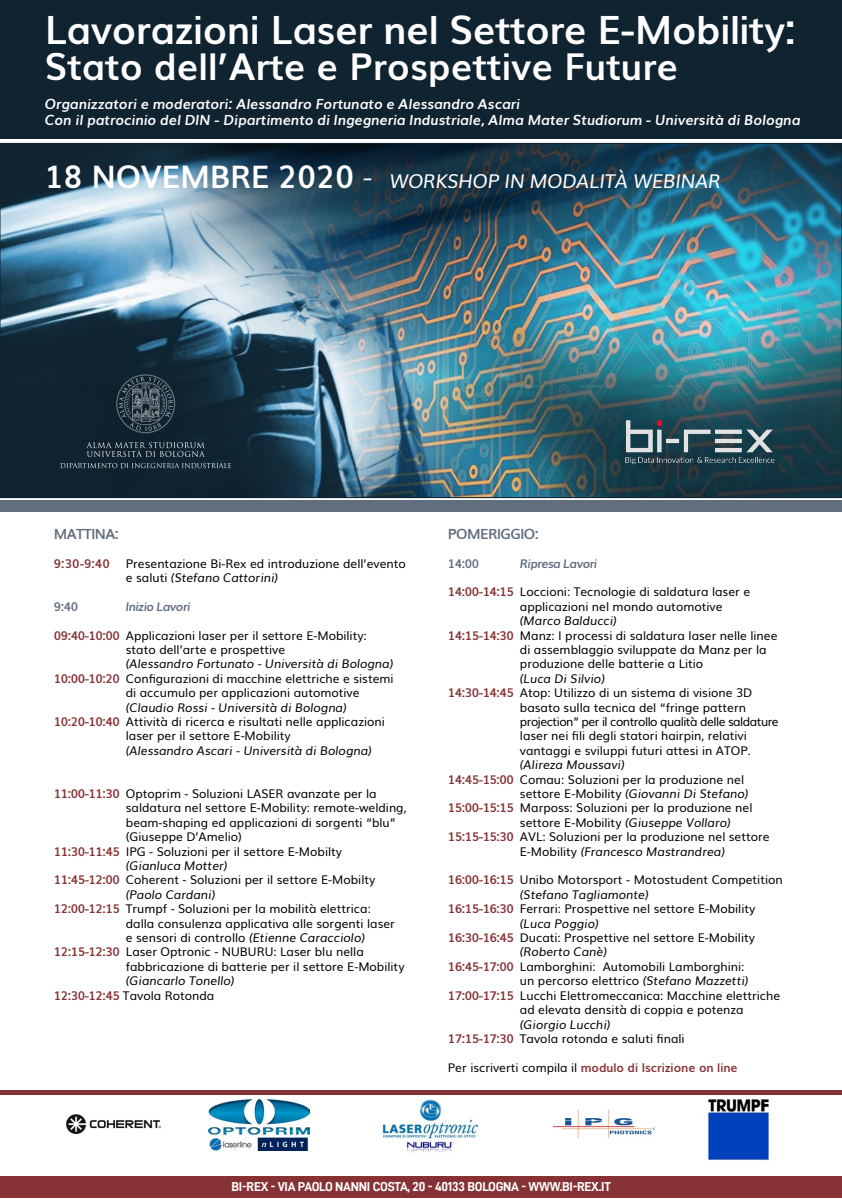
<style>
.page{position:relative;width:842px;height:1199px;background:#fff}
.page>*{position:absolute;margin:0;border:0;box-sizing:border-box;transform-origin:0 0}
.t1{font:700 39px "Muli";letter-spacing:-.01em;color:#fff}
.t2{font:700 37px "Muli";color:#fff}
.t3{font:italic 19px "Muli";letter-spacing:-.01em;color:#fff}
.t4{font:italic 700 14px/16.8px "Muli";color:#fff}
.t5{font:700 14px "Muli";letter-spacing:-.04em;color:#616e7d}
.t6{font:13px "D DIN Bold";letter-spacing:-.02em;color:#fff}
.t7{font:12px/14.4px "Muli";color:#000}
.t8{font:italic 12px/14.4px "Muli";color:#000}
.t9{font:700 12px "Muli";color:#863235}
.t10{font:12px "Muli";letter-spacing:-.04em;color:#000}
.t11{font:italic 700 12px "Muli";letter-spacing:-.04em;color:#616e7d}
.t12{font:700 12px "Muli";color:#616e7d}
.s1{font-weight:700;font-style:normal;font-size:31px}
.s2{font-weight:300;font-size:31px}
.s3{font-style:italic}
.s4{font-weight:700;color:#863235}
.s5{font-weight:700;font-style:normal;color:#863235}
.s6{font-style:normal}
.s7{font-weight:400;color:#000}
</style>
<div class="page">
<div style="left:0;top:0;width:842px;height:139px;background:#102331"></div>
<img style="left:2px;top:145px;width:838px;height:351px">
<img style="left:623px;top:419px;width:154px;height:48px">
<div style="left:0;top:500px;width:842px;height:11px;background:#616e7d"></div>
<hr style="left:0;top:1090px;width:842px;height:4px;background:#863235">
<img style="left:708px;top:1099px;width:61px;height:61px">
<img style="left:209px;top:1099px;width:101px;height:51px">
<img style="left:66px;top:1114px;width:95px;height:20px">
<img style="left:382px;top:1099px;width:97px;height:53px">
<img style="left:553px;top:1110px;width:101px;height:27px">
<div style="left:0;top:1175px;width:842px;height:22px;background:#863235"></div>
<svg style="left:116px;top:374px;width:59px;height:59px;background:#31414b"></svg>
<svg style="left:60px;top:463px;width:171px;height:5px"></svg>
<svg style="left:86px;top:442px;width:119px;height:15px;background:#33434d"></svg>
<h1 class="t1" style="left:45px;top:-2px;width:753px">Lavorazioni Laser nel Settore E-Mobility:</h1>
<h2 class="t2" style="left:45px;top:37px;width:635px">Stato dell’Arte e Prospettive Future</h2>
<p class="t4" style="left:45px;top:94px;width:757px">Organizzatori e moderatori: Alessandro Fortunato e Alessandro Ascari<br>Con il patrocinio del DIN - Dipartimento di Ingegneria Industriale, Alma Mater Studiorum - Università di Bologna</p>
<h3 class="t3" style="left:45px;top:166px;width:678px"><span class="s1">18 NOVEMBRE 2020</span> <span class="s2">-</span> WORKSHOP IN MODALITÀ WEBINAR</h3>
<p class="t5" style="left:54px;top:522px;width:66px">MATTINA:</p>
<p class="t9" style="left:54px;top:553px;width:57px">9:30-9:40</p>
<p class="t7" style="left:126px;top:555px;width:282px">Presentazione Bi-Rex ed introduzione dell’evento e saluti <span class="s3">(Stefano Cattorini)</span></p>
<p class="t12" style="left:54px;top:597px;width:26px">9:40</p>
<p class="t11" style="left:126px;top:597px;width:66px">Inizio Lavori</p>
<p class="t7" style="left:126px;top:627px;width:242px;text-indent:-72px"><span class="s4">09:40-10:00</span> Applicazioni laser per il settore E-Mobility: stato dell’arte e prospettive</p>
<p class="t8" style="left:126px;top:656px;width:269px">(Alessandro Fortunato - Università di Bologna)</p>
<p class="t7" style="left:54px;top:670px;width:341px"><span class="s4">10:00-10:20</span> Configurazioni di macchine elettriche e sistemi</p>
<p class="t7" style="left:126px;top:684px;width:235px">di accumulo per applicazioni automotive</p>
<p class="t8" style="left:126px;top:699px;width:222px">(Claudio Rossi - Università di Bologna)</p>
<p class="t7" style="left:54px;top:713px;width:332px"><span class="s4">10:20-10:40</span> Attività di ricerca e risultati nelle applicazioni</p>
<p class="t7" style="left:126px;top:728px;width:166px">laser per il settore E-Mobility</p>
<p class="t8" style="left:126px;top:742px;width:248px">(Alessandro Ascari - Università di Bologna)</p>
<p class="t7" style="left:54px;top:785px;width:324px"><span class="s4">11:00-11:30</span> Optoprim - Soluzioni LASER avanzate per la</p>
<p class="t7" style="left:126px;top:800px;width:282px">saldatura nel settore E-Mobility: remote-welding,</p>
<p class="t7" style="left:126px;top:814px;width:271px">beam-shaping ed applicazioni di sorgenti “blu”</p>
<p class="t7" style="left:126px;top:828px;width:118px">(Giuseppe D’Amelio)</p>
<p class="t7" style="left:54px;top:843px;width:290px"><span class="s4">11:30-11:45</span> IPG - Soluzioni per il settore E-Mobilty</p>
<p class="t8" style="left:126px;top:857px;width:103px">(Gianluca Motter)</p>
<p class="t7" style="left:54px;top:872px;width:323px"><span class="s4">11:45-12:00</span> Coherent - Soluzioni per il settore E-Mobilty</p>
<p class="t8" style="left:126px;top:886px;width:91px">(Paolo Cardani)</p>
<p class="t7" style="left:54px;top:900px;width:318px"><span class="s4">12:00-12:15</span> Trumpf - Soluzioni per la mobilità elettrica:</p>
<p class="t7" style="left:126px;top:915px;width:271px">dalla consulenza applicativa alle sorgenti laser</p>
<p class="t7" style="left:126px;top:929px;width:241px">e sensori di controllo <span class="s3">(Etienne Caracciolo)</span></p>
<p class="t7" style="left:54px;top:944px;width:311px"><span class="s4">12:15-12:30</span> Laser Optronic - NUBURU: Laser blu nella</p>
<p class="t7" style="left:126px;top:958px;width:280px">fabbricazione di batterie per il settore E-Mobility</p>
<p class="t8" style="left:54px;top:972px;width:182px;text-indent:72px">(Giancarlo Tonello)<br><span class="s5">12:30-12:45</span> <span class="s6">Tavola Rotonda</span></p>
<p class="t5" style="left:448px;top:522px;width:92px">POMERIGGIO:</p>
<p class="t12" style="left:448px;top:553px;width:33px">14:00</p>
<p class="t11" style="left:520px;top:553px;width:79px">Ripresa Lavori</p>
<p class="t7" style="left:520px;top:584px;width:232px;text-indent:-72px"><span class="s4">14:00-14:15</span> Loccioni: Tecnologie di saldatura laser e applicazioni nel mondo automotive</p>
<p class="t8" style="left:520px;top:612px;width:99px">(Marco Balducci)</p>
<p class="t7" style="left:448px;top:627px;width:331px"><span class="s4">14:15-14:30</span> Manz: I processi di saldatura laser nelle linee</p>
<p class="t7" style="left:520px;top:641px;width:248px">di assemblaggio sviluppate da Manz per la</p>
<p class="t7" style="left:520px;top:656px;width:185px">produzione delle batterie a Litio</p>
<p class="t8" style="left:520px;top:670px;width:87px">(Luca Di Silvio)</p>
<p class="t7" style="left:448px;top:684px;width:306px"><span class="s4">14:30-14:45</span> Atop: Utilizzo di un sistema di visione 3D</p>
<p class="t7" style="left:520px;top:699px;width:228px">basato sulla tecnica del “fringe pattern</p>
<p class="t10" style="left:520px;top:712px;width:260px">projection” per il controllo qualità delle saldature</p>
<p class="t7" style="left:520px;top:728px;width:228px">laser nei fili degli statori hairpin, relativi</p>
<p class="t7" style="left:520px;top:742px;width:232px">vantaggi e sviluppi futuri attesi in ATOP.</p>
<p class="t8" style="left:520px;top:756px;width:106px">(Alireza Moussavi)</p>
<p class="t7" style="left:448px;top:771px;width:298px"><span class="s4">14:45-15:00</span> Comau: Soluzioni per la produzione nel</p>
<p class="t8" style="left:520px;top:785px;width:230px"><span class="s6">settore E-Mobility</span> (Giovanni Di Stefano)</p>
<p class="t7" style="left:448px;top:800px;width:306px"><span class="s4">15:00-15:15</span> Marposs: Soluzioni per la produzione nel</p>
<p class="t7" style="left:520px;top:814px;width:212px">settore E-Mobility <span class="s3">(Giuseppe Vollaro)</span></p>
<p class="t7" style="left:448px;top:828px;width:323px"><span class="s4">15:15-15:30</span> AVL: Soluzioni per la produzione nel settore</p>
<p class="t8" style="left:520px;top:843px;width:207px"><span class="s6">E-Mobility</span> (Francesco Mastrandrea)</p>
<p class="t7" style="left:448px;top:872px;width:336px"><span class="s4">16:00-16:15</span> Unibo Motorsport - Motostudent Competition</p>
<p class="t8" style="left:520px;top:886px;width:130px">(Stefano Tagliamonte)</p>
<p class="t7" style="left:448px;top:900px;width:309px"><span class="s4">16:15-16:30</span> Ferrari: Prospettive nel settore E-Mobility</p>
<p class="t8" style="left:520px;top:915px;width:80px">(Luca Poggio)</p>
<p class="t7" style="left:448px;top:929px;width:309px"><span class="s4">16:30-16:45</span> Ducati: Prospettive nel settore E-Mobility</p>
<p class="t8" style="left:520px;top:944px;width:89px">(Roberto Canè)</p>
<p class="t7" style="left:448px;top:958px;width:298px"><span class="s4">16:45-17:00</span> Lamborghini: Automobili Lamborghini:</p>
<p class="t7" style="left:520px;top:972px;width:230px">un percorso elettrico <span class="s3">(Stefano Mazzetti)</span></p>
<p class="t7" style="left:448px;top:987px;width:334px"><span class="s4">17:00-17:15</span> Lucchi Elettromeccanica: Macchine elettriche</p>
<p class="t7" style="left:520px;top:1001px;width:225px">ad elevata densità di coppia e potenza</p>
<p class="t7" style="left:448px;top:1016px;width:238px;text-align:center"><span class="s3">(Giorgio Lucchi)<br></span><span class="s4">17:15-17:30</span> Tavola rotonda e saluti finali</p>
<p class="t9" style="left:448px;top:1057px;width:291px"><span class="s7">Per iscriverti compila il</span> modulo di Iscrizione on line</p>
<p class="t6" style="left:232px;top:1179px;width:381px">BI-REX - VIA PAOLO NANNI COSTA, 20 - 40133 BOLOGNA - WWW.BI-REX.IT</p>
</div>
